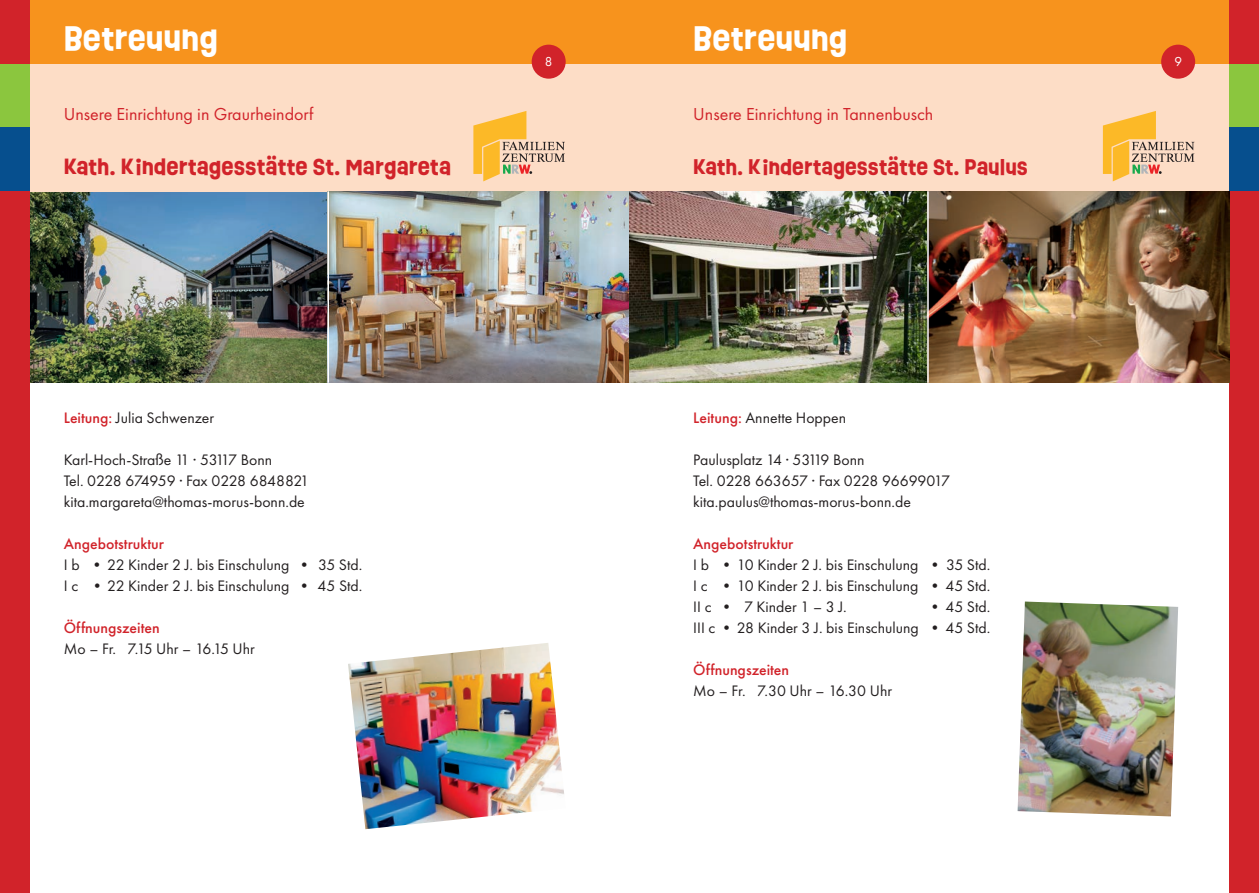
<style>
.page{position:relative;width:1259px;height:893px;background:#fff}
.page>*{position:absolute;margin:0;border:0;box-sizing:border-box;transform-origin:0 0}
.t1{font:700 30px "Ruddy";color:#fff}
.t2{font:700 20.25px "Ruddy";color:#d1232a}
.t3{font:700 19.5px "Ruddy";color:#d1232a}
.t4{font:18px "Futura PT";color:#d1232a}
.t5{font:15.75px/21px "Futura PT";color:#231f20}
.t6{font:500 15.75px "Futura PT";color:#d1232a}
.t7{font:15.75px "Futura PT";letter-spacing:-.06em;color:#231f20}
.t8{font:13.5px "Futura PT";color:#fff}
.s1{font-weight:500;color:#d1232a}
.s2{color:#fff}
</style>
<div class="page">
<img style="left:30px;top:191px;width:897px;height:192px">
<div style="left:6px;top:64px;width:638px;height:127px;background:#fdddc6"></div>
<div style="left:6px;top:0;width:638px;height:64px;background:#f7931d"></div>
<div style="left:531px;top:45px;width:35px;height:34px;background:#d1232a;border-radius:50%"></div>
<div style="left:0;top:0;width:30px;height:64px;background:#d1232a"></div>
<div style="left:0;top:191px;width:30px;height:702px;background:#d1232a"></div>
<div style="left:0;top:64px;width:30px;height:64px;background:#8bc63e"></div>
<div style="left:0;top:128px;width:30px;height:63px;background:#064f8e"></div>
<div style="left:617px;top:64px;width:635px;height:127px;background:#fdddc6"></div>
<div style="left:617px;top:0;width:635px;height:64px;background:#f7931d"></div>
<svg style="left:473px;top:111px;width:92px;height:70px"></svg>
<hr style="left:337px;top:191px;width:2px;height:192px;background:#fff">
<div style="left:1161px;top:45px;width:34px;height:34px;background:#d1232a;border-radius:50%"></div>
<img style="left:348px;top:643px;width:216px;height:186px">
<svg style="left:1103px;top:111px;width:91px;height:70px"></svg>
<div style="left:1229px;top:0;width:30px;height:64px;background:#d1232a"></div>
<div style="left:1229px;top:191px;width:30px;height:702px;background:#d1232a"></div>
<div style="left:1229px;top:64px;width:30px;height:64px;background:#8bc63e"></div>
<div style="left:1229px;top:128px;width:30px;height:63px;background:#064f8e"></div>
<img style="left:928px;top:191px;width:301px;height:192px">
<img style="left:1017px;top:601px;width:161px;height:215px">
<hr style="left:327px;top:191px;width:2px;height:192px;background:#fff">
<h1 class="t1" style="left:64px;top:16px;width:156px">BETREUUNG</h1>
<p class="t4" style="left:64px;top:103px;width:251px">Unsere Einrichtung in Graurheindorf</p>
<p class="t2" style="left:64px;top:152px;width:389px">KATH. KINDERTAGESSTÄTTE ST. MARGARETA</p>
<p class="t5" style="left:64px;top:407px;width:152px"><span class="s1">Leitung:</span> Julia Schwenzer</p>
<p class="t5" style="left:64px;top:449px;width:247px">Karl-Hoch-Straße 11 · 53117 Bonn<br>Tel. 0228 674959 · Fax 0228 6848821 kita.margareta@thomas-morus-bonn.de</p>
<p class="t6" style="left:64px;top:534px;width:102px">Angebotstruktur</p>
<p class="t5" style="left:64px;top:554px;width:300px">I b • 22 Kinder 2 J. bis Einschulung • 35 Std.<br>I c • 22 Kinder 2 J. bis Einschulung • 45 Std.</p>
<p class="t6" style="left:64px;top:618px;width:97px">Öffnungszeiten</p>
<p class="t7" style="left:64px;top:639px;width:193px">Mo – Fr. 7.15 Uhr – 16.15 Uhr</p>
<p class="t8" style="left:545px;top:53px;width:9px">8</p>
<h1 class="t1" style="left:693px;top:16px;width:156px">BETREUUNG</h1>
<p class="t4" style="left:693px;top:103px;width:242px">Unsere Einrichtung in Tannenbusch</p>
<p class="t3" style="left:693px;top:153px;width:336px">KATH. KINDERTAGESSTÄTTE ST. PAULUS</p>
<p class="t5" style="left:693px;top:407px;width:154px"><span class="s1">Leitung:</span> Annette Hoppen</p>
<p class="t5" style="left:693px;top:449px;width:258px">Paulusplatz 14 · 53119 Bonn<br>Tel. 0228 663657 · Fax 0228 96699017 kita.paulus@thomas-morus-bonn.de</p>
<p class="t6" style="left:693px;top:534px;width:102px">Angebotstruktur</p>
<p class="t5" style="left:693px;top:554px;width:298px;text-align:justify">I b • 10 Kinder 2 J. bis Einschulung • 35 Std.<br>I c • 10 Kinder 2 J. bis Einschulung • 45 Std.<br>II c •<span class="s2">1</span>7 Kinder 1 – 3 J.</p>
<p class="t5" style="left:693px;top:596px;width:298px;text-align:right">• 45 Std.<br>III c • 28 Kinder 3 J. bis Einschulung • 45 Std.</p>
<p class="t6" style="left:693px;top:660px;width:97px">Öffnungszeiten</p>
<p class="t5" style="left:693px;top:680px;width:200px">Mo – Fr. 7.30 Uhr – 16.30 Uhr</p>
<p class="t8" style="left:1174px;top:53px;width:9px">9</p>
</div>
